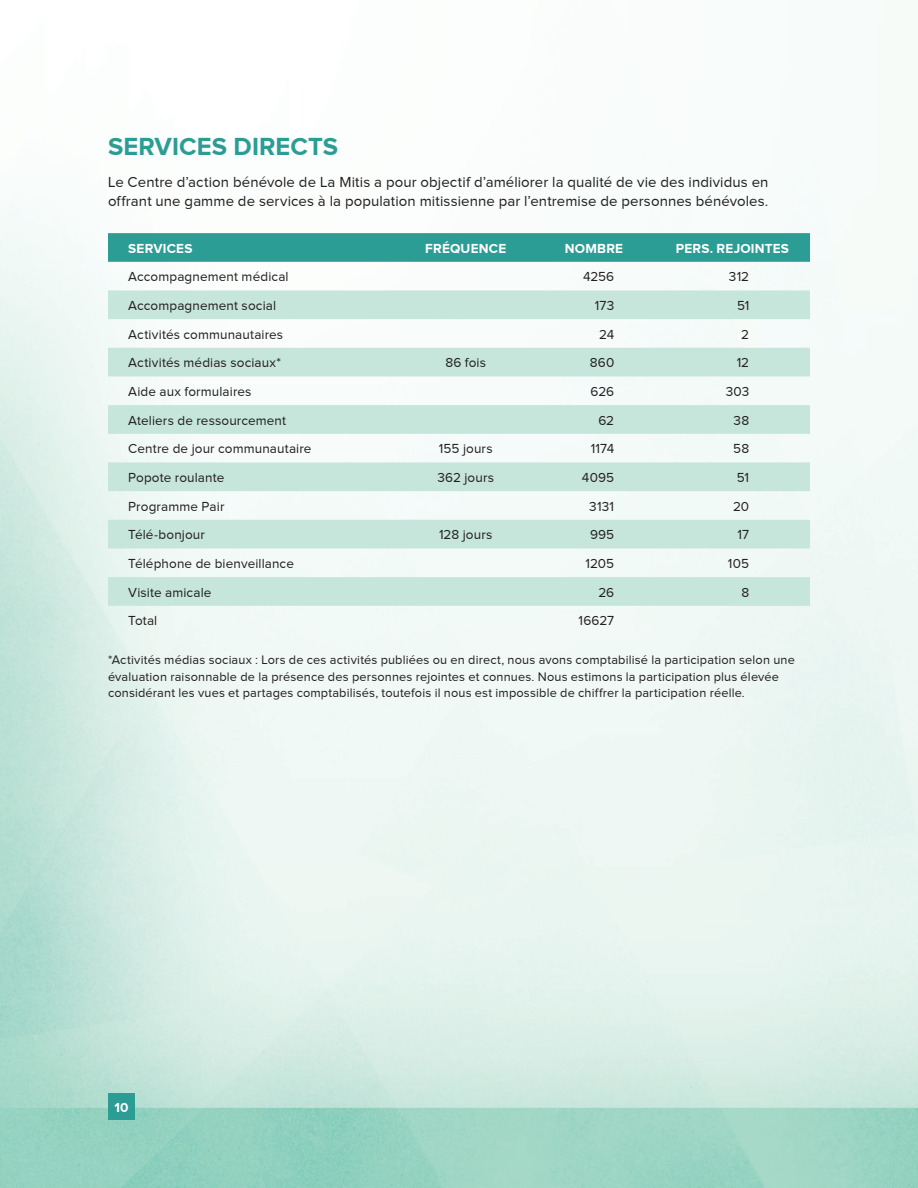
<style>
.page{position:relative;width:918px;height:1188px;background:#fff}
.page>*{position:absolute;margin:0;border:0;box-sizing:border-box;transform-origin:0 0}
.t1{font:700 25.5px "Proxima Nova";letter-spacing:.005em;color:#2c9d95}
.t2{font:15px/18.8px "Proxima Nova";letter-spacing:.005em;color:#231f20}
.t3{font:13.5px "Proxima Nova";letter-spacing:.01em;color:#231f20}
.t4{font:700 13.5px "Proxima Nova";letter-spacing:.015em;color:#fff}
.t5{font:12.75px/16.5px "Proxima Nova";letter-spacing:.01em;color:#231f20}
</style>
<div class="page">
<img style="left:0;top:159px;width:918px;height:1029px">
<div style="left:108px;top:1094px;width:27px;height:26px;background:#2c9d95"></div>
<div style="left:108px;top:233px;width:702px;height:29px;background:#2c9d95"></div>
<svg style="left:108px;top:290px;width:702px;height:316px;fill:#c6e5db"></svg>
<h1 class="t1" style="left:108px;top:132px;width:232px">SERVICES DIRECTS</h1>
<p class="t2" style="left:108px;top:173px;width:662px">Le Centre d’action bénévole de La Mitis a pour objectif d’améliorer la qualité de vie des individus en offrant une gamme de services à la population mitissienne par l’entremise de personnes bénévoles.</p>
<p class="t4" style="left:128px;top:241px;width:66px">SERVICES</p>
<p class="t4" style="left:425px;top:241px;width:83px">FRÉQUENCE</p>
<p class="t4" style="left:565px;top:241px;width:60px">NOMBRE</p>
<p class="t4" style="left:676px;top:241px;width:115px">PERS. REJOINTES</p>
<p class="t3" style="left:128px;top:269px;width:162px">Accompagnement médical</p>
<p class="t3" style="left:583px;top:269px;width:33px">4256</p>
<p class="t3" style="left:729px;top:269px;width:22px">312</p>
<p class="t3" style="left:128px;top:298px;width:149px">Accompagnement social</p>
<p class="t3" style="left:595px;top:298px;width:21px">173</p>
<p class="t3" style="left:737px;top:298px;width:14px">51</p>
<p class="t3" style="left:128px;top:327px;width:156px">Activités communautaires</p>
<p class="t3" style="left:599px;top:327px;width:17px">24</p>
<p class="t3" style="left:741px;top:327px;width:9px">2</p>
<p class="t3" style="left:128px;top:355px;width:154px">Activités médias sociaux*</p>
<p class="t3" style="left:445px;top:355px;width:42px">86 fois</p>
<p class="t3" style="left:590px;top:355px;width:26px">860</p>
<p class="t3" style="left:737px;top:355px;width:14px">12</p>
<p class="t3" style="left:128px;top:384px;width:125px">Aide aux formulaires</p>
<p class="t3" style="left:591px;top:384px;width:25px">626</p>
<p class="t3" style="left:726px;top:384px;width:25px">303</p>
<p class="t3" style="left:128px;top:413px;width:159px">Ateliers de ressourcement</p>
<p class="t3" style="left:598px;top:413px;width:17px">62</p>
<p class="t3" style="left:734px;top:413px;width:17px">38</p>
<p class="t3" style="left:128px;top:441px;width:185px">Centre de jour communautaire</p>
<p class="t3" style="left:439px;top:441px;width:55px">155 jours</p>
<p class="t3" style="left:591px;top:441px;width:25px">1174</p>
<p class="t3" style="left:733px;top:441px;width:17px">58</p>
<p class="t3" style="left:128px;top:470px;width:98px">Popote roulante</p>
<p class="t3" style="left:437px;top:470px;width:58px">362 jours</p>
<p class="t3" style="left:582px;top:470px;width:34px">4095</p>
<p class="t3" style="left:737px;top:470px;width:14px">51</p>
<p class="t3" style="left:128px;top:499px;width:98px">Programme Pair</p>
<p class="t3" style="left:589px;top:499px;width:26px">3131</p>
<p class="t3" style="left:733px;top:499px;width:18px">20</p>
<p class="t3" style="left:128px;top:527px;width:78px">Télé-bonjour</p>
<p class="t3" style="left:439px;top:527px;width:55px">128 jours</p>
<p class="t3" style="left:590px;top:527px;width:26px">995</p>
<p class="t3" style="left:738px;top:527px;width:13px">17</p>
<p class="t3" style="left:128px;top:556px;width:167px">Téléphone de bienveillance</p>
<p class="t3" style="left:585px;top:556px;width:30px">1205</p>
<p class="t3" style="left:728px;top:556px;width:23px">105</p>
<p class="t3" style="left:128px;top:585px;width:85px">Visite amicale</p>
<p class="t3" style="left:598px;top:585px;width:17px">26</p>
<p class="t3" style="left:741px;top:585px;width:9px">8</p>
<p class="t3" style="left:128px;top:613px;width:31px">Total</p>
<p class="t3" style="left:578px;top:613px;width:37px">16627</p>
<p class="t5" style="left:108px;top:652px;width:688px">*Activités médias sociaux : Lors de ces activités publiées ou en direct, nous avons comptabilisé la participation selon une évaluation raisonnable de la présence des personnes rejointes et connues. Nous estimons la participation plus élevée considérant les vues et partages comptabilisés, toutefois il nous est impossible de chiffrer la participation réelle.</p>
<p class="t4" style="left:114px;top:1100px;width:16px">10</p>
</div>
